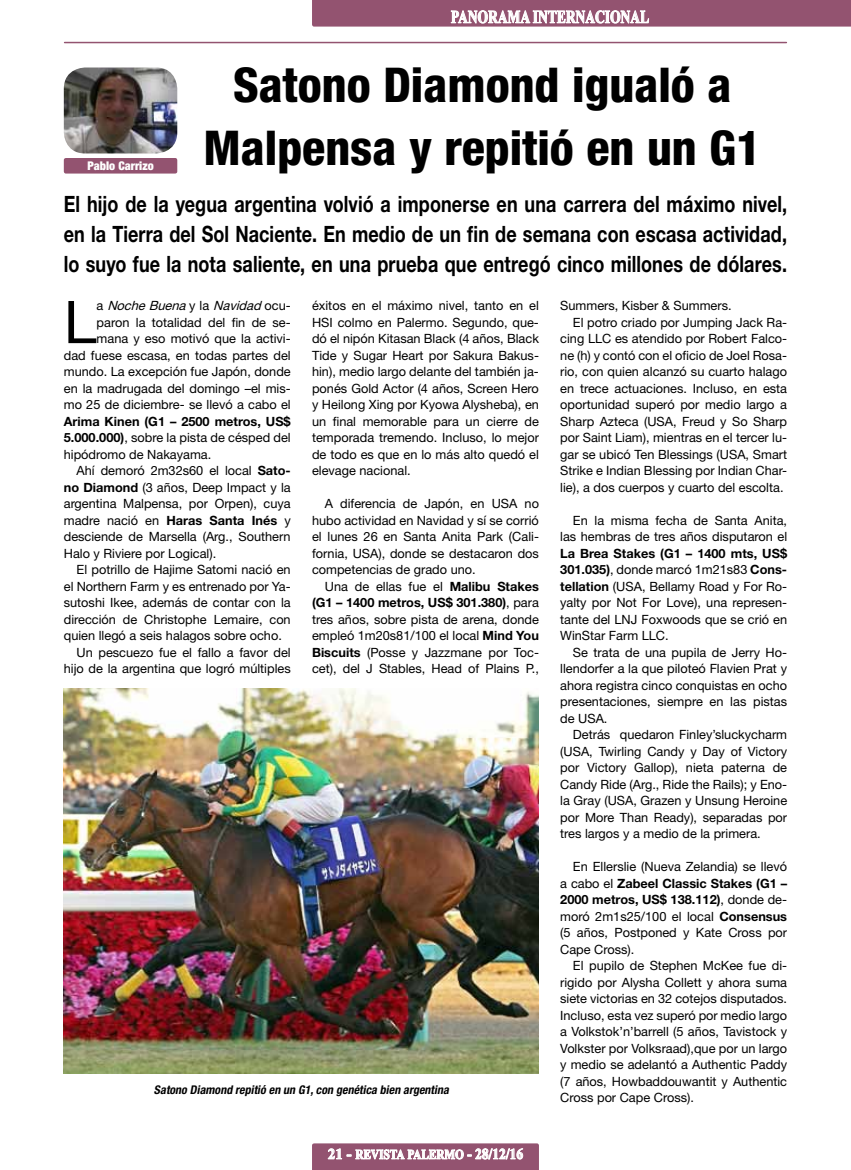
<style>
.page{position:relative;width:851px;height:1170px;background:#fff}
.page>*{position:absolute;margin:0;border:0;box-sizing:border-box;transform-origin:0 0}
.t1{font:58.95px "Helvetica Neue LT Std";color:#000}
.t2{font:800 condensed 48px/63px "Helvetica Neue LT Std";color:#000;text-align:center}
.t3{font:700 22.5px/30px "Helvetica Neue LT Std";letter-spacing:.005em;color:#000;text-align:justify;scale:.8 1}
.t4{font:700 18px "Times New Roman";color:#fff;scale:.75 1}
.t5{font:700 13.5px "Times New Roman";color:#fff;scale:.83 1}
.t6{font:12.75px/16.5px "Helvetica Neue LT Std";color:#000;text-align:justify}
.t7{font:italic 700 condensed 12px "Helvetica Neue LT Std";color:#000}
.t8{font:900 condensed 12px "Helvetica Neue LT Std";color:#fff}
.s1{font-style:italic}
.s2{font-weight:700}
.s3{font-size:15px}
</style>
<div class="page">
<hr style="left:65px;top:42px;width:721px;height:1px;background:#935370">
<svg style="left:312px;top:1143px;width:227px;height:26px;background:#a67189"></svg>
<svg style="left:312px;top:0;width:538px;height:27px;background:#9d637d"></svg>
<img style="left:64px;top:67px;width:113px;height:86px">
<div style="left:64px;top:158px;width:113px;height:15px;background:#935370;border-radius:2px"></div>
<img style="left:64px;top:688px;width:475px;height:385px">
<p class="t8" style="left:87px;top:158px;width:68px">Pablo Carrizo</p>
<h3 class="t4" style="left:451px;top:4px;width:266px">PANORAMA INTERNACIONAL</h3>
<h2 class="t2" style="left:203px;top:52px;width:559px">Satono Diamond igualó a<br>Malpensa y repitió en un G1</h2>
<p class="t3" style="left:64px;top:188px;width:905px">El hijo de la yegua argentina volvió a imponerse en una carrera del máximo nivel, en la Tierra del Sol Naciente. En medio de un fin de semana con escasa actividad, lo suyo fue la nota saliente, en una prueba que entregó cinco millones de dólares.</p>
<p class="t6" style="left:64px;top:297px;width:228px;text-align:right">a <span class="s1">NocheBuena</span>y l a <span class="s1">Navidad</span> o c u - paron la totalidad del fin de se&shy;mana y eso motivó que la activi-<br>dad fuese escasa, en todas partes del mundo. La excepción fue Japón, donde en la madrugada del domingo –el mis&shy;mo 25 de diciembre- se llevó a cabo el</p>
<p class="t6" style="left:64px;top:412px;width:228px"><span class="s2">Arima Kinen (G1 – 2500 metros, US$ 5.000.000)</span>, sobre la pista de césped del hipódromo de Nakayama.</p>
<p class="t6" style="left:64px;top:462px;width:228px;text-indent:13px">Ahí demoró 2m32s60 el local <span class="s2">Sato&shy;no Diamond</span> (3 años, Deep Impact y la argentina Malpensa, por Orpen), cuya madre nació en <span class="s2">Haras Santa Inés</span> y desciende de Marsella (Arg., Southern Halo y Riviere por Logical).</p>
<p class="t6" style="left:77px;top:561px;width:215px">El potrillo de Hajime Satomi nació en</p>
<p class="t6" style="left:64px;top:577px;width:228px">el Northern Farm y es entrenado por Ya-</p>
<p class="t6" style="left:64px;top:594px;width:228px">sutoshi Ikee, además de contar con la</p>
<p class="t6" style="left:64px;top:610px;width:228px">dirección de Christophe Lemaire, con</p>
<p class="t6" style="left:64px;top:627px;width:219px">quien llegó a seis halagos sobre ocho.</p>
<p class="t6" style="left:77px;top:643px;width:216px">Un pescuezo fue el fallo a favor del</p>
<p class="t6" style="left:64px;top:660px;width:228px">hijo de la argentina que logró múltiples</p>
<h1 class="t1" style="left:64px;top:287px;width:34px">L</h1>
<p class="t6" style="left:312px;top:297px;width:228px">éxitos en el máximo nivel, tanto en el HSI colmo en Palermo. Segundo, que&shy;dó el nipón Kitasan Black (4 años, Black Tide y Sugar Heart por Sakura Bakus&shy;hin), medio largo delante del también ja&shy;ponés Gold Actor (4 años, Screen Hero y Heilong Xing por Kyowa Alysheba), en un final memorable para un cierre de temporada tremendo. Incluso, lo mejor de todo es que en lo más alto quedó el elevage nacional.</p>
<p class="t6" style="left:312px;top:495px;width:228px;text-indent:13px">A diferencia de Japón, en USA no hubo actividad en Navidad y sí se corrió el lunes 26 en Santa Anita Park (Cali&shy;fornia, USA), donde se destacaron dos competencias de grado uno.</p>
<p class="t6" style="left:312px;top:577px;width:228px;text-indent:13px">Una de ellas fue el <span class="s2">Malibu Stakes (G1 – 1400 metros, US$ 301.380)</span>, para tres años, sobre pista de arena, donde empleó 1m20s81/100 el local <span class="s2">Mind You Biscuits</span> (Posse y Jazzmane por Toc&shy;cet), del J Stables, Head of Plains P.,</p>
<p class="t7" style="left:154px;top:1082px;width:299px">Satono Diamond repitió en un G1,con genética bien argentina</p>
<p class="t5" style="left:328px;top:1144px;width:237px"><span class="s3">21 -</span> REVISTA PALERMO <span class="s3">- 28/12/16</span></p>
<p class="t6" style="left:560px;top:297px;width:173px">Summers, Kisber &amp; Summers.</p>
<p class="t6" style="left:573px;top:313px;width:216px">El potro criado por Jumping Jack Ra-</p>
<p class="t6" style="left:560px;top:330px;width:228px">cing LLC es atendido por Robert Falco-</p>
<p class="t6" style="left:560px;top:346px;width:228px">ne (h) y contó con el oficio de Joel Rosa-</p>
<p class="t6" style="left:560px;top:363px;width:228px">rio, con quien alcanzó su cuarto halago</p>
<p class="t6" style="left:560px;top:379px;width:228px">en trece actuaciones. Incluso, en esta</p>
<p class="t6" style="left:560px;top:396px;width:228px">oportunidad superó por medio largo a</p>
<p class="t6" style="left:560px;top:412px;width:228px">Sharp Azteca (USA, Freud y So Sharp</p>
<p class="t6" style="left:560px;top:429px;width:228px">por Saint Liam), mientras en el tercer lu-</p>
<p class="t6" style="left:560px;top:445px;width:228px">gar se ubicó Ten Blessings (USA, Smart</p>
<p class="t6" style="left:560px;top:462px;width:228px">Strike e Indian Blessing por Indian Char-</p>
<p class="t6" style="left:560px;top:478px;width:225px">lie), a dos cuerpos y cuarto del escolta.</p>
<p class="t6" style="left:560px;top:511px;width:228px;text-align:right">En la misma fecha de Santa Anita, las hembras de tres años disputaron el</p>
<p class="t6" style="left:560px;top:544px;width:228px"><span class="s2">La Brea Stakes (G1 – 1400 mts, US$ 301.035)</span>, donde marcó 1m21s83 <span class="s2">Cons&shy;tellation</span> (USA, Bellamy Road y For Ro&shy;yalty por Not For Love), una represen&shy;tante del LNJ Foxwoods que se crió en WinStar Farm LLC.</p>
<p class="t6" style="left:560px;top:643px;width:228px;text-indent:13px">Se trata de una pupila de Jerry Ho&shy;llendorfer a la que piloteó Flavien Prat y ahora registra cinco conquistas en ocho presentaciones, siempre en las pistas de USA.</p>
<p class="t6" style="left:560px;top:726px;width:228px;text-indent:13px">Detrás quedaron Finley’sluckycharm (USA, Twirling Candy y Day of Victory por Victory Gallop), nieta paterna de Candy Ride (Arg., Ride the Rails); y Eno&shy;la Gray (USA, Grazen y Unsung Heroine por More Than Ready), separadas por tres largos y a medio de la primera.</p>
<p class="t6" style="left:560px;top:858px;width:228px;text-indent:13px">En Ellerslie (Nueva Zelandia) se llevó a cabo el <span class="s2">Zabeel Classic Stakes (G1 – 2000 metros, US$ 138.112)</span>, donde de&shy;moró 2m1s25/100 el local <span class="s2">Consensus </span>(5 años, Postponed y Kate Cross por Cape Cross).</p>
<p class="t6" style="left:560px;top:957px;width:228px;text-indent:13px">El pupilo de Stephen McKee fue di&shy;rigido por Alysha Collett y ahora suma siete victorias en 32 cotejos disputados.<br>Incluso, esta vez superó por medio largo a Volkstok’n’barrell (5 años, Tavistock y Volkster por Volksraad),que por un largo y medio se adelantó a Authentic Paddy (7 años, Howbaddouwantit y Authentic Cross por Cape Cross).</p>
</div>
